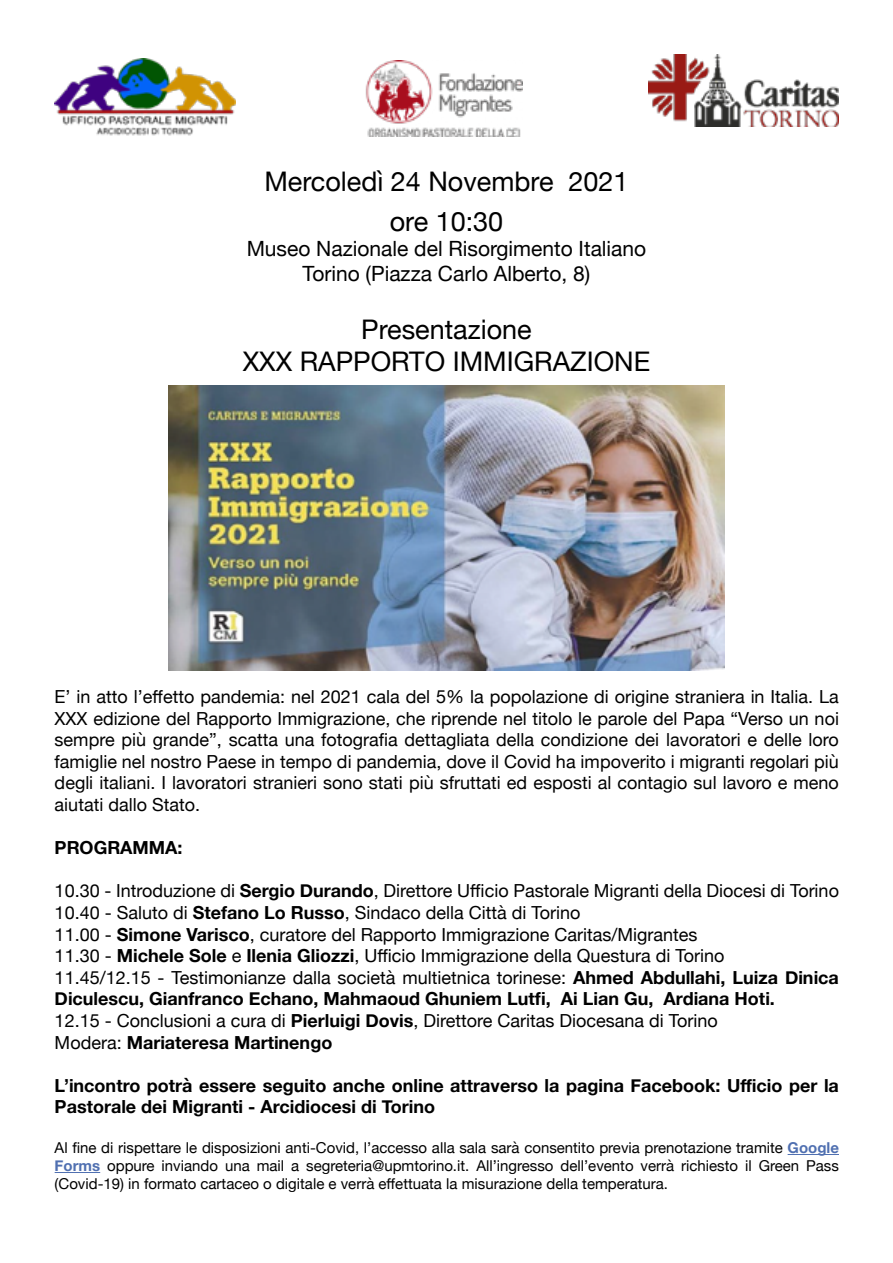
<style>
.page{position:relative;width:893px;height:1263px;background:#fff}
.page>*{position:absolute;margin:0;border:0;box-sizing:border-box;transform-origin:0 0}
.t1{font:27px/39.6px "Helvetica Neue";color:#000;text-align:center}
.t2{font:21px/25.2px "Helvetica Neue";color:#000;text-align:center}
.t3{font:18px/21.6px "Helvetica Neue";color:#000;text-align:justify}
.t4{font:700 18px/21.6px "Helvetica Neue";color:#000}
.t5{font:15px/18px "Helvetica Neue";color:#000;text-align:justify}
.s1{font-weight:700}
.s2{font-weight:700;color:#5070b1}
</style>
<div class="page">
<img style="left:168px;top:385px;width:556px;height:286px">
<hr style="left:788px;top:1154px;width:51px;height:1px;background:#5070b1">
<hr style="left:55px;top:1172px;width:45px;height:1px;background:#5070b1">
<img style="left:648px;top:54px;width:191px;height:72px">
<img style="left:55px;top:58px;width:180px;height:78px">
<img style="left:365px;top:61px;width:157px;height:76px">
<h1 class="t1" style="left:264px;top:163px;width:366px">Mercoledì 24 Novembre 2021 ore 10:30</h1>
<p class="t2" style="left:247px;top:237px;width:401px">Museo Nazionale del Risorgimento Italiano<br>Torino (Piazza Carlo Alberto, 8)</p>
<h1 class="t1" style="left:243px;top:314px;width:409px;line-height:32.4px">Presentazione<br>XXX RAPPORTO IMMIGRAZIONE</h1>
<p class="t3" style="left:55px;top:687px;width:786px">E’ in atto l’effetto pandemia: nel 2021 cala del 5% la popolazione di origine straniera in Italia. La XXX edizione del Rapporto Immigrazione, che riprende nel titolo le parole del Papa “Verso un noi sempre più grande”, scatta una fotografia dettagliata della condizione dei lavoratori e delle loro famiglie nel nostro Paese in tempo di pandemia, dove il Covid ha impoverito i migranti regolari più degli italiani. I lavoratori stranieri sono stati più sfruttati ed esposti al contagio sul lavoro e meno aiutati dallo Stato.</p>
<p class="t4" style="left:55px;top:837px;width:129px">PROGRAMMA:</p>
<p class="t3" style="left:55px;top:881px;width:786px;text-align:left">10.30 - Introduzione di <span class="s1">Sergio Durando</span>, Direttore Ufficio Pastorale Migranti della Diocesi di Torino 10.40 - Saluto di <span class="s1">Stefano Lo Russo</span>, Sindaco della Città di Torino<br>11.00 - <span class="s1">Simone Varisco</span>, curatore del Rapporto Immigrazione Caritas/Migrantes<br>11.30 - <span class="s1">Michele Sole</span> e <span class="s1">Ilenia Gliozzi</span>, Ufficio Immigrazione della Questura di Torino<br>11.45/12.15 - Testimonianze dalla società multietnica torinese: <span class="s1">Ahmed Abdullahi, Luiza Dinica Diculescu, Gianfranco Echano, Mahmaoud Ghuniem Lutfi, Ai Lian Gu, Ardiana Hoti.<br></span>12.15 - Conclusioni a cura di <span class="s1">Pierluigi Dovis</span>, Direttore Caritas Diocesana di Torino<br>Modera: <span class="s1">Mariateresa Martinengo</span></p>
<p class="t4" style="left:55px;top:1075px;width:786px">L’incontro potrà essere seguito anche online attraverso la pagina Facebook: Ufficio per la<br>Pastorale dei Migranti - Arcidiocesi di Torino</p>
<p class="t5" style="left:55px;top:1139px;width:786px">Al fine di rispettare le disposizioni anti-Covid, l’accesso alla sala sarà consentito previa prenotazione tramite <span class="s2">Google Forms</span> oppure inviando una mail a segreteria@upmtorino.it. All’ingresso dell’evento verrà richiesto il Green Pass (Covid-19) in formato cartaceo o digitale e verrà effettuata la misurazione della temperatura.</p>
</div>
